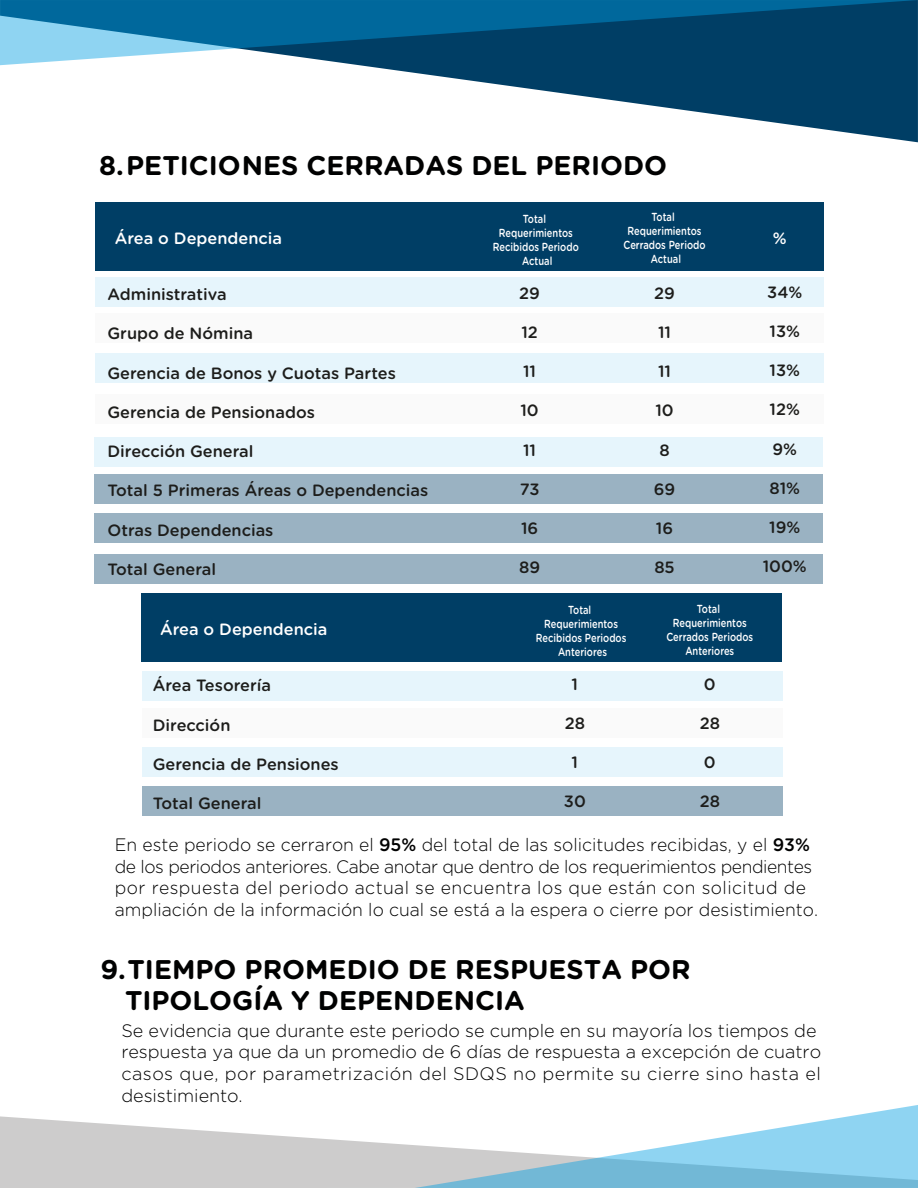
<style>
.page{position:relative;width:918px;height:1188px;background:#fff}
.page>*{position:absolute;margin:0;border:0;box-sizing:border-box;transform-origin:0 0}
.t1{font:700 27px/31.2px "Gotham Rounded";color:#000101}
.t2{font:300 18px/21.6px "Gotham Rounded";color:#000101}
.t3{font:500 16.35px "Gotham Rounded";color:#1d1d1b}
.t4{font:500 16.35px "Gotham Rounded";color:#fff}
.t5{font:500 11.7px/14px "Gotham Rounded";color:#fff;text-align:center;scale:.8 1}
.s1{font-weight:500}
</style>
<div class="page">
<svg style="left:0;top:65px;width:918px;height:77px"></svg>
<svg style="left:0;top:1116px;width:415px;height:72px;fill:#cdcccc"></svg>
<svg style="left:415px;top:1105px;width:503px;height:83px"></svg>
<svg style="left:0;top:0;width:918px;height:65px;background:#1a6790"></svg>
<div style="left:143px;top:786px;width:640px;height:29px;background:#9ab2c2"></div>
<div style="left:143px;top:747px;width:640px;height:30px;background:#e6f5fc"></div>
<div style="left:143px;top:708px;width:640px;height:29px;background:#fafafa"></div>
<div style="left:143px;top:671px;width:640px;height:29px;background:#e6f5fc"></div>
<div style="left:142px;top:593px;width:640px;height:69px;background:#003e65"></div>
<div style="left:94px;top:554px;width:729px;height:30px;background:#9ab2c2"></div>
<div style="left:94px;top:514px;width:729px;height:29px;background:#9ab2c2"></div>
<div style="left:94px;top:474px;width:729px;height:30px;background:#9ab2c2"></div>
<div style="left:94px;top:437px;width:729px;height:30px;background:#e6f5fc"></div>
<div style="left:95px;top:394px;width:728px;height:30px;background:#fafafa"></div>
<div style="left:95px;top:353px;width:728px;height:30px;background:#e6f5fc"></div>
<div style="left:95px;top:314px;width:728px;height:29px;background:#fafafa"></div>
<div style="left:95px;top:277px;width:728px;height:29px;background:#e6f5fc"></div>
<div style="left:95px;top:202px;width:729px;height:69px;background:#003e65"></div>
<h1 class="t1" style="left:99px;top:149px;width:569px">8.PETICIONES CERRADAS DEL PERIODO</h1>
<p class="t4" style="left:115px;top:226px;width:169px">Área o Dependencia</p>
<p class="t5" style="left:493px;top:211px;width:109px">Total<br>Requerimientos<br>Recibidos Periodo<br>Actual</p>
<p class="t5" style="left:624px;top:210px;width:104px">Total<br>Requerimientos<br>Cerrados Periodo<br>Actual</p>
<p class="t4" style="left:773px;top:226px;width:15px">%</p>
<p class="t3" style="left:107px;top:283px;width:121px">Administrativa</p>
<p class="t3" style="left:107px;top:322px;width:147px">Grupo de Nómina</p>
<p class="t3" style="left:107px;top:361px;width:290px">Gerencia de Bonos y Cuotas Partes</p>
<p class="t3" style="left:107px;top:400px;width:209px">Gerencia de Pensionados</p>
<p class="t3" style="left:107px;top:440px;width:147px">Dirección General</p>
<p class="t3" style="left:107px;top:479px;width:322px">Total 5 Primeras Áreas o Dependencias</p>
<p class="t3" style="left:107px;top:518px;width:168px">Otras Dependencias</p>
<p class="t3" style="left:107px;top:557px;width:110px">Total General</p>
<p class="t3" style="left:519px;top:281px;width:22px">29</p>
<p class="t3" style="left:521px;top:320px;width:18px">12</p>
<p class="t3" style="left:523px;top:360px;width:14px">11</p>
<p class="t3" style="left:520px;top:399px;width:20px">10</p>
<p class="t3" style="left:523px;top:438px;width:14px">11</p>
<p class="t3" style="left:520px;top:477px;width:21px">73</p>
<p class="t3" style="left:521px;top:517px;width:19px">16</p>
<p class="t3" style="left:519px;top:556px;width:22px">89</p>
<p class="t3" style="left:654px;top:281px;width:22px">29</p>
<p class="t3" style="left:658px;top:320px;width:14px">11</p>
<p class="t3" style="left:658px;top:360px;width:14px">11</p>
<p class="t3" style="left:655px;top:399px;width:20px">10</p>
<p class="t3" style="left:659px;top:438px;width:12px">8</p>
<p class="t3" style="left:654px;top:477px;width:23px">69</p>
<p class="t3" style="left:656px;top:517px;width:19px">16</p>
<p class="t3" style="left:654px;top:556px;width:22px">85</p>
<p class="t3" style="left:767px;top:280px;width:37px">34%</p>
<p class="t3" style="left:770px;top:319px;width:32px">13%</p>
<p class="t3" style="left:770px;top:359px;width:32px">13%</p>
<p class="t3" style="left:770px;top:398px;width:32px">12%</p>
<p class="t3" style="left:773px;top:437px;width:26px">9%</p>
<p class="t3" style="left:770px;top:476px;width:32px">81%</p>
<p class="t3" style="left:769px;top:516px;width:33px">19%</p>
<p class="t3" style="left:763px;top:555px;width:46px">100%</p>
<p class="t4" style="left:160px;top:618px;width:169px">Área o Dependencia</p>
<p class="t5" style="left:536px;top:602px;width:115px">Total<br>Requerimientos<br>Recibidos Periodos<br>Anteriores</p>
<p class="t5" style="left:667px;top:601px;width:110px">Total<br>Requerimientos<br>Cerrados Periodos<br>Anteriores</p>
<p class="t3" style="left:153px;top:674px;width:120px">Área Tesorería</p>
<p class="t3" style="left:153px;top:713px;width:79px">Dirección</p>
<p class="t3" style="left:153px;top:752px;width:188px">Gerencia de Pensiones</p>
<p class="t3" style="left:153px;top:792px;width:110px">Total General</p>
<p class="t3" style="left:572px;top:672px;width:8px">1</p>
<p class="t3" style="left:565px;top:712px;width:22px">28</p>
<p class="t3" style="left:572px;top:751px;width:8px">1</p>
<p class="t3" style="left:564px;top:790px;width:23px">30</p>
<p class="t3" style="left:704px;top:672px;width:13px">0</p>
<p class="t3" style="left:700px;top:712px;width:22px">28</p>
<p class="t3" style="left:704px;top:751px;width:13px">0</p>
<p class="t3" style="left:700px;top:790px;width:22px">28</p>
<p class="t2" style="left:115px;top:833px;width:705px">En este periodo se cerraron el <span class="s1">95%</span> del total de las solicitudes recibidas, y el <span class="s1">93% </span>de los periodos anteriores. Cabe anotar que dentro de los requerimientos pendientes por respuesta del periodo actual se encuentra los que están con solicitud de ampliación de la información lo cual se está a la espera o cierre por desistimiento.</p>
<h1 class="t1" style="left:125px;top:953px;width:567px;text-indent:-25px">9.TIEMPO PROMEDIO DE RESPUESTA POR<br>TIPOLOGÍA Y DEPENDENCIA</h1>
<p class="t2" style="left:121px;top:1019px;width:701px">Se evidencia que durante este periodo se cumple en su mayoría los tiempos de respuesta ya que da un promedio de 6 días de respuesta a excepción de cuatro casos que, por parametrización del SDQS no permite su cierre sino hasta el desistimiento.</p>
</div>
